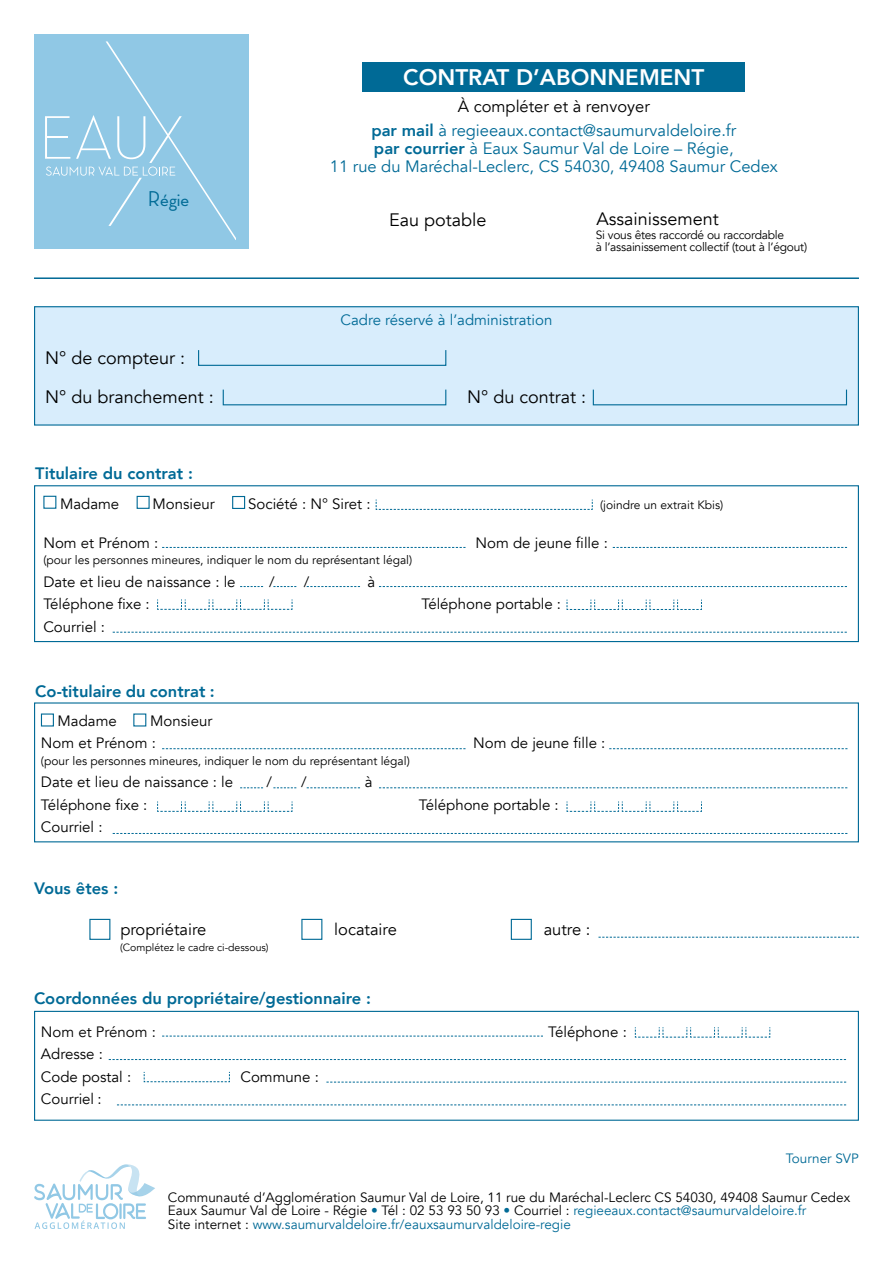
<style>
.page{position:relative;width:893px;height:1263px;background:#fff}
.page>*{position:absolute;margin:0;border:0;box-sizing:border-box;transform-origin:0 0}
.t1{font:800 22.5px "Avenir";color:#fff}
.t2{font:500 21.9px "Neutra Disp";color:#006b96}
.t3{font:18px/39px "Avenir";color:#000}
.t4{font:16.5px/24px "Avenir";color:#006a96;text-align:center}
.t5{font:800 16.5px "Avenir";color:#006a96}
.t6{font:16.5px "Avenir";color:#000}
.t7{font:15px/22.5px "Avenir";color:#000}
.t8{font:15px "Avenir";color:#006a96}
.t9{font:13.5px/13.5px "Avenir";color:#000}
.t10{font:13.5px "Avenir";color:#006a96}
.t11{font:12px "Avenir";color:#000}
.t12{font:12px/12px "Avenir";letter-spacing:-.02em;color:#000}
.t13{font:10.5px "Avenir";color:#000}
.s1{color:#000}
.s2{font-weight:800}
.s3{color:#006a96}
</style>
<div class="page">
<div style="left:35px;top:307px;width:823px;height:118px;background:#d8edfc"></div>
<div style="left:34px;top:306px;width:825px;height:120px;border:1px solid #006a96"></div>
<div style="left:198px;top:349px;width:248px;height:17px;border:1px solid #006a96"></div>
<svg style="left:34px;top:1164px;width:121px;height:65px"></svg>
<div style="left:223px;top:389px;width:223px;height:16px;border:1px solid #006a96"></div>
<div style="left:34px;top:34px;width:215px;height:215px;background:#90c8e5"></div>
<svg style="left:45px;top:41px;width:191px;height:199px"></svg>
<hr style="left:34px;top:277px;width:825px;height:2px;background:#006a96">
<div style="left:363px;top:62px;width:382px;height:30px;background:#006a96"></div>
<div style="left:593px;top:389px;width:254px;height:16px;border:1px solid #006a96"></div>
<svg style="left:375px;top:499px;width:218px;height:11px"></svg>
<svg style="left:162px;top:547px;width:303px;height:1px"></svg>
<svg style="left:613px;top:547px;width:234px;height:1px"></svg>
<svg style="left:379px;top:586px;width:468px;height:1px"></svg>
<svg style="left:240px;top:586px;width:23px;height:1px"></svg>
<svg style="left:273px;top:586px;width:23px;height:1px"></svg>
<svg style="left:307px;top:586px;width:53px;height:1px"></svg>
<svg style="left:113px;top:632px;width:734px;height:1px"></svg>
<div style="left:34px;top:485px;width:825px;height:157px;border:1px solid #006a96"></div>
<svg style="left:157px;top:599px;width:136px;height:11px"></svg>
<svg style="left:566px;top:599px;width:136px;height:11px"></svg>
<div style="left:43px;top:496px;width:13px;height:13px;border:1px solid #006a96"></div>
<div style="left:137px;top:496px;width:13px;height:13px;border:1px solid #006a96"></div>
<div style="left:232px;top:496px;width:13px;height:13px;border:1px solid #006a96"></div>
<svg style="left:162px;top:748px;width:303px;height:1px"></svg>
<svg style="left:609px;top:748px;width:238px;height:1px"></svg>
<svg style="left:379px;top:787px;width:468px;height:1px"></svg>
<svg style="left:240px;top:787px;width:23px;height:1px"></svg>
<svg style="left:273px;top:787px;width:23px;height:1px"></svg>
<svg style="left:307px;top:787px;width:53px;height:1px"></svg>
<svg style="left:113px;top:833px;width:734px;height:1px"></svg>
<svg style="left:157px;top:801px;width:136px;height:11px"></svg>
<svg style="left:566px;top:801px;width:136px;height:11px"></svg>
<svg style="left:162px;top:1036px;width:381px;height:1px"></svg>
<svg style="left:109px;top:1059px;width:737px;height:1px"></svg>
<svg style="left:117px;top:1104px;width:729px;height:1px"></svg>
<div style="left:34px;top:1011px;width:825px;height:110px;border:1px solid #006a96"></div>
<svg style="left:143px;top:1071px;width:87px;height:11px"></svg>
<svg style="left:326px;top:1082px;width:520px;height:1px"></svg>
<svg style="left:635px;top:1027px;width:135px;height:11px"></svg>
<svg style="left:598px;top:937px;width:261px;height:1px"></svg>
<div style="left:89px;top:919px;width:21px;height:21px;border:1px solid #006a96"></div>
<div style="left:301px;top:919px;width:21px;height:21px;border:1px solid #006a96"></div>
<div style="left:511px;top:919px;width:21px;height:21px;border:1px solid #006a96"></div>
<div style="left:41px;top:713px;width:13px;height:13px;border:1px solid #006a96"></div>
<div style="left:133px;top:713px;width:13px;height:13px;border:1px solid #006a96"></div>
<h2 class="t2" style="left:148px;top:186px;width:43px">Régie</h2>
<p class="t3" style="left:45px;top:339px;width:170px">N° de compteur :<br>N° du branchement :</p>
<p class="t5" style="left:35px;top:460px;width:159px">Titulaire du contrat :</p>
<h1 class="t1" style="left:403px;top:59px;width:303px">CONTRAT D’ABONNEMENT</h1>
<p class="t4" style="left:371px;top:94px;width:366px"><span class="s1">À compléter et à renvoyer<br></span><span class="s2">par mail</span> à regieeaux.contact@saumurvaldeloire.fr</p>
<p class="t4" style="left:330px;top:139px;width:449px;line-height:18px"><span class="s2">par courrier</span> à Eaux Saumur Val de Loire – Régie,<br>11 rue du Maréchal-Leclerc, CS 54030, 49408 Saumur Cedex</p>
<p class="t3" style="left:389px;top:201px;width:99px">Eau potable</p>
<p class="t3" style="left:596px;top:200px;width:124px">Assainissement</p>
<p class="t12" style="left:596px;top:229px;width:213px">Si vous êtes raccordé ou raccordable<br>à l’assainissement collectif (tout à l’égout)</p>
<p class="t8" style="left:341px;top:311px;width:213px">Cadre réservé à l’administration</p>
<p class="t3" style="left:467px;top:378px;width:120px">N° du contrat :</p>
<p class="t7" style="left:60px;top:492px;width:61px">Madame</p>
<p class="t7" style="left:153px;top:492px;width:64px">Monsieur</p>
<p class="t7" style="left:248px;top:492px;width:124px">Société : N° Siret :</p>
<p class="t11" style="left:600px;top:497px;width:125px">(joindre un extrait Kbis)</p>
<p class="t7" style="left:43px;top:531px;width:117px">Nom et Prénom :</p>
<p class="t7" style="left:476px;top:531px;width:134px">Nom de jeune fille :</p>
<p class="t11" style="left:43px;top:553px;width:370px">(pour les personnes mineures, indiquer le nom du représentant légal)</p>
<p class="t7" style="left:43px;top:570px;width:194px">Date et lieu de naissance : le</p>
<p class="t7" style="left:269px;top:570px;width:7px">/</p>
<p class="t7" style="left:304px;top:570px;width:7px">/</p>
<p class="t7" style="left:367px;top:570px;width:9px">à</p>
<p class="t7" style="left:43px;top:593px;width:108px">Téléphone fixe :</p>
<p class="t7" style="left:421px;top:593px;width:141px">Téléphone portable :</p>
<p class="t7" style="left:43px;top:615px;width:63px">Courriel :</p>
<p class="t5" style="left:35px;top:678px;width:181px">Co-titulaire du contrat :</p>
<p class="t7" style="left:58px;top:710px;width:61px">Madame</p>
<p class="t7" style="left:41px;top:710px;width:173px;text-indent:109px">Monsieur<br>Nom et Prénom :</p>
<p class="t7" style="left:473px;top:732px;width:134px">Nom de jeune fille :</p>
<p class="t11" style="left:41px;top:753px;width:370px">(pour les personnes mineures, indiquer le nom du représentant légal)</p>
<p class="t7" style="left:41px;top:771px;width:194px">Date et lieu de naissance : le</p>
<p class="t7" style="left:267px;top:771px;width:7px">/</p>
<p class="t7" style="left:301px;top:771px;width:7px">/</p>
<p class="t7" style="left:365px;top:771px;width:9px">à</p>
<p class="t7" style="left:41px;top:794px;width:108px">Téléphone fixe :</p>
<p class="t7" style="left:419px;top:794px;width:141px">Téléphone portable :</p>
<p class="t7" style="left:41px;top:816px;width:63px">Courriel :</p>
<p class="t5" style="left:34px;top:876px;width:86px">Vous êtes :</p>
<p class="t6" style="left:120px;top:919px;width:88px">propriétaire</p>
<p class="t6" style="left:334px;top:919px;width:64px">locataire</p>
<p class="t6" style="left:544px;top:919px;width:48px">autre :</p>
<p class="t13" style="left:120px;top:941px;width:150px">(Complétez le cadre ci-dessous)</p>
<p class="t5" style="left:34px;top:986px;width:339px">Coordonnées du propriétaire/gestionnaire :</p>
<p class="t7" style="left:41px;top:1020px;width:117px">Nom et Prénom :</p>
<p class="t7" style="left:548px;top:1020px;width:80px">Téléphone :</p>
<p class="t7" style="left:41px;top:1043px;width:92px">Adresse :<br>Code postal :</p>
<p class="t7" style="left:240px;top:1065px;width:80px">Commune :</p>
<p class="t7" style="left:41px;top:1088px;width:62px">Courriel :</p>
<p class="t10" style="left:786px;top:1150px;width:75px">Tourner SVP</p>
<p class="t9" style="left:168px;top:1191px;width:684px">Communauté d’Agglomération Saumur Val de Loire, 11 rue du Maréchal-Leclerc CS 54030, 49408 Saumur Cedex<br>Eaux Saumur Val de Loire - Régie <span class="s3">•</span> Tél : 02 53 93 50 93 <span class="s3">•</span> Courriel : <span class="s3">regieeaux.contact@saumurvaldeloire.fr<br></span>Site internet : <span class="s3">www.saumurvaldeloire.fr/eauxsaumurvaldeloire-regie</span></p>
</div>
